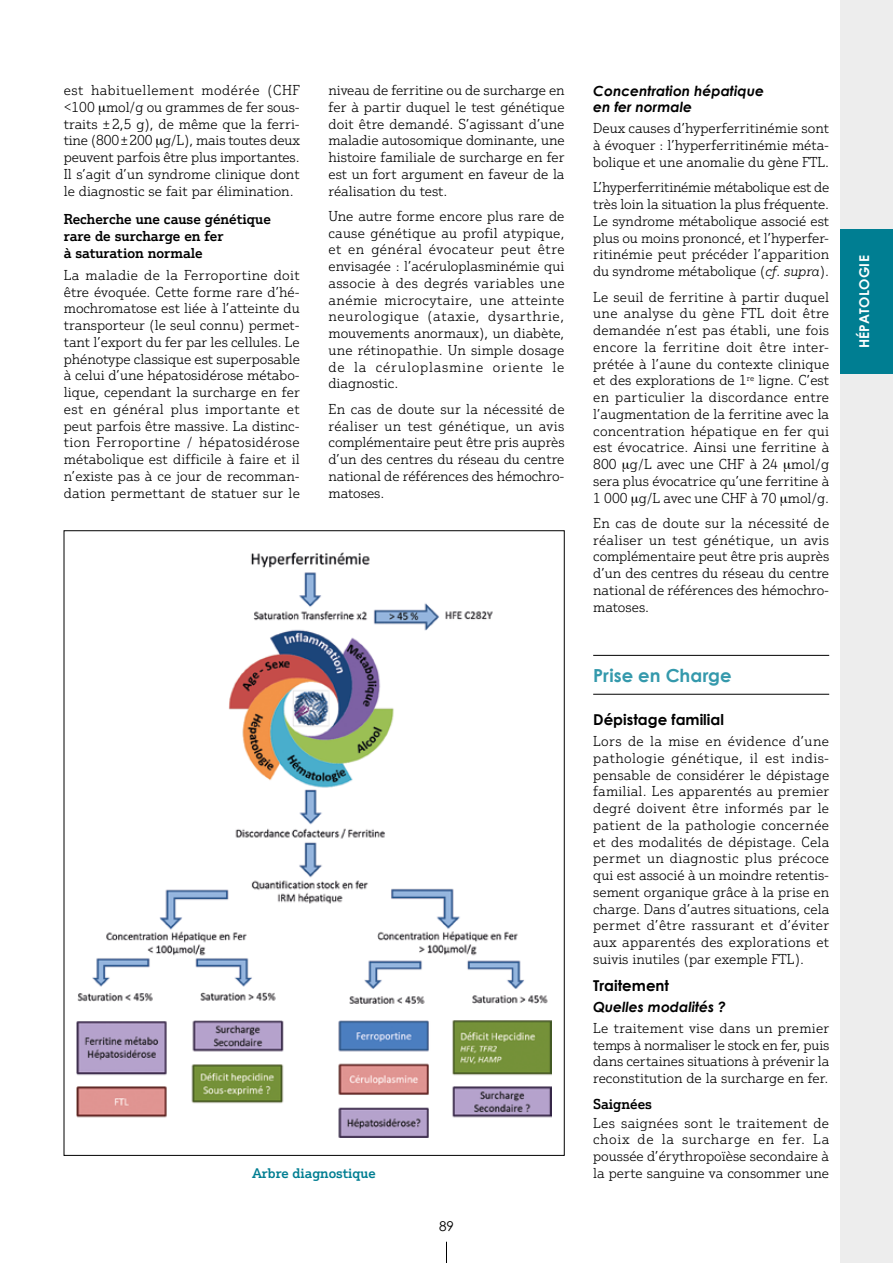
<style>
.page{position:relative;width:893px;height:1263px;background:#fff}
.page>*{position:absolute;margin:0;border:0;box-sizing:border-box;transform-origin:0 0}
.t1{font:700 18px "Century Gothic";color:#3499ac}
.t2{font:700 15px "Century Gothic";color:#000}
.t3{font:300 13.95px/16.8px "Justus Pro";color:#000;text-align:justify}
.t4{font:500 13.95px/16.8px "Justus Pro";color:#000}
.t5{font:italic 700 13.95px/16.8px "Century Gothic";color:#000}
.t6{font:500 13.5px "Justus Pro";color:#007e92}
.t7{font:700 13.5px "Century Gothic";letter-spacing:.02em;color:#fff}
.t8{font:13.5px "Century Gothic";color:#000}
.s1{font-style:italic}
</style>
<div class="page">
<svg style="left:446px;top:1242px;width:1px;height:21px"></svg>
<div style="left:840px;top:0;width:53px;height:1263px;background:#ededed"></div>
<div style="left:840px;top:230px;width:53px;height:144px;background:#007e92"></div>
<hr style="left:593px;top:655px;width:236px;height:1px;background:#000">
<hr style="left:593px;top:694px;width:236px;height:1px;background:#000">
<img style="left:76px;top:553px;width:476px;height:585px">
<p class="t3" style="left:64px;top:82px;width:238px">est habituellement modérée (CHF &lt;100 mol/g ou grammes de fer sous&shy;traits ±2,5 g), de même que la ferri&shy;tine (800±200 g/L), mais toutes deux peuvent parfois être plus importantes.<br>Il s’agit d’un syndrome clinique dont le diagnostic se fait par élimination.</p>
<p class="t4" style="left:64px;top:210px;width:209px">Recherche une cause génétique rare de surcharge en fer<br>à saturation normale</p>
<p class="t3" style="left:64px;top:266px;width:238px">La maladie de la Ferroportine doit être évoquée. Cette forme rare d’hé&shy;mochromatose est liée à l’atteinte du transporteur (le seul connu) permet&shy;tant l’export du fer par les cellules. Le phénotype classique est superposable à celui d’une hépatosidérose métabo&shy;lique, cependant la surcharge en fer est en général plus importante et peut parfois être massive. La distinc&shy;tion Ferroportine / hépatosidérose métabolique est difficile à faire et il n’existe pas à ce jour de recomman&shy;dation permettant de statuer sur le</p>
<p class="t3" style="left:328px;top:82px;width:238px">niveau de ferritine ou de surcharge en fer à partir duquel le test génétique doit être demandé. S’agissant d’une maladie autosomique dominante, une histoire familiale de surcharge en fer est un fort argument en faveur de la réalisation du test.</p>
<p class="t3" style="left:328px;top:207px;width:238px">Une autre forme encore plus rare de cause génétique au profil atypique, et en général évocateur peut être envisagée : l’acéruloplasminémie qui associe à des degrés variables une anémie microcytaire, une atteinte neurologique (ataxie, dysarthrie, mouvements anormaux), un diabète, une rétinopathie. Un simple dosage de la céruloplasmine oriente le diagnostic.</p>
<p class="t3" style="left:328px;top:400px;width:238px">En cas de doute sur la nécessité de réaliser un test génétique, un avis complémentaire peut être pris auprès d’un des centres du réseau du centre national de références des hémochro&shy;matoses.</p>
<p class="t5" style="left:593px;top:81px;width:172px">Concentration hépatique en fer normale</p>
<p class="t3" style="left:593px;top:120px;width:237px">Deux causes d’hyperferritinémie sont à évoquer : l’hyperferritinémie méta&shy;bolique et une anomalie du gène FTL.</p>
<p class="t3" style="left:593px;top:179px;width:238px">L’hyperferritinémie métabolique est de très loin la situation la plus fréquente.<br>Le syndrome métabolique associé est plus ou moins prononcé, et l’hyperfer&shy;ritinémie peut précéder l’apparition du syndrome métabolique (<span class="s1">cf. supra</span>).</p>
<p class="t3" style="left:593px;top:288px;width:238px">Le seuil de ferritine à partir duquel une analyse du gène FTL doit être demandée n’est pas établi, une fois encore la ferritine doit être inter&shy;prétée à l’aune du contexte clinique et des explorations de 1<sup>re</sup> ligne. C’est en particulier la discordance entre l’augmentation de la ferritine avec la concentration hépatique en fer qui est évocatrice. Ainsi une ferritine à 800 g/L avec une CHF à 24 mol/g sera plus évocatrice qu’une ferritine à 1 000 g/L avec une CHF à 70 mol/g.</p>
<p class="t3" style="left:593px;top:514px;width:238px">En cas de doute sur la nécessité de réaliser un test génétique, un avis complémentaire peut être pris auprès d’un des centres du réseau du centre national de références des hémochro&shy;matoses.</p>
<p class="t1" style="left:593px;top:661px;width:140px">Prise en Charge</p>
<p class="t2" style="left:593px;top:708px;width:132px">Dépistage familial</p>
<p class="t3" style="left:593px;top:732px;width:238px">Lors de la mise en évidence d’une pathologie génétique, il est indis&shy;pensable de considérer le dépistage familial. Les apparentés au premier degré doivent être informés par le patient de la pathologie concernée et des modalités de dépistage. Cela permet un diagnostic plus précoce qui est associé à un moindre retentis&shy;sement organique grâce à la prise en charge. Dans d’autres situations, cela permet d’être rassurant et d’éviter aux apparentés des explorations et suivis inutiles (par exemple FTL).</p>
<p class="t2" style="left:593px;top:974px;width:77px">Traitement</p>
<p class="t5" style="left:593px;top:998px;width:134px">Quelles modalités ?</p>
<p class="t3" style="left:593px;top:1019px;width:238px">Le traitement vise dans un premier temps à normaliser le stock en fer, puis dans certaines situations à prévenir la reconstitution de la surcharge en fer.</p>
<p class="t4" style="left:593px;top:1095px;width:60px">Saignées</p>
<p class="t3" style="left:593px;top:1114px;width:237px">Les saignées sont le traitement de choix de la surcharge en fer. La poussée d’érythropoïèse secondaire à</p>
<p class="t6" style="left:252px;top:1165px;width:125px">Arbre diagnostique</p>
<p class="t3" style="left:593px;top:1164px;width:237px">la perte sanguine va consommer une</p>
<p class="t8" style="left:439px;top:1216px;width:16px">89</p>
<p class="t7" style="left:854px;top:348px;width:94px;rotate:-90deg">HÉPATOLOGIE</p>
</div>
